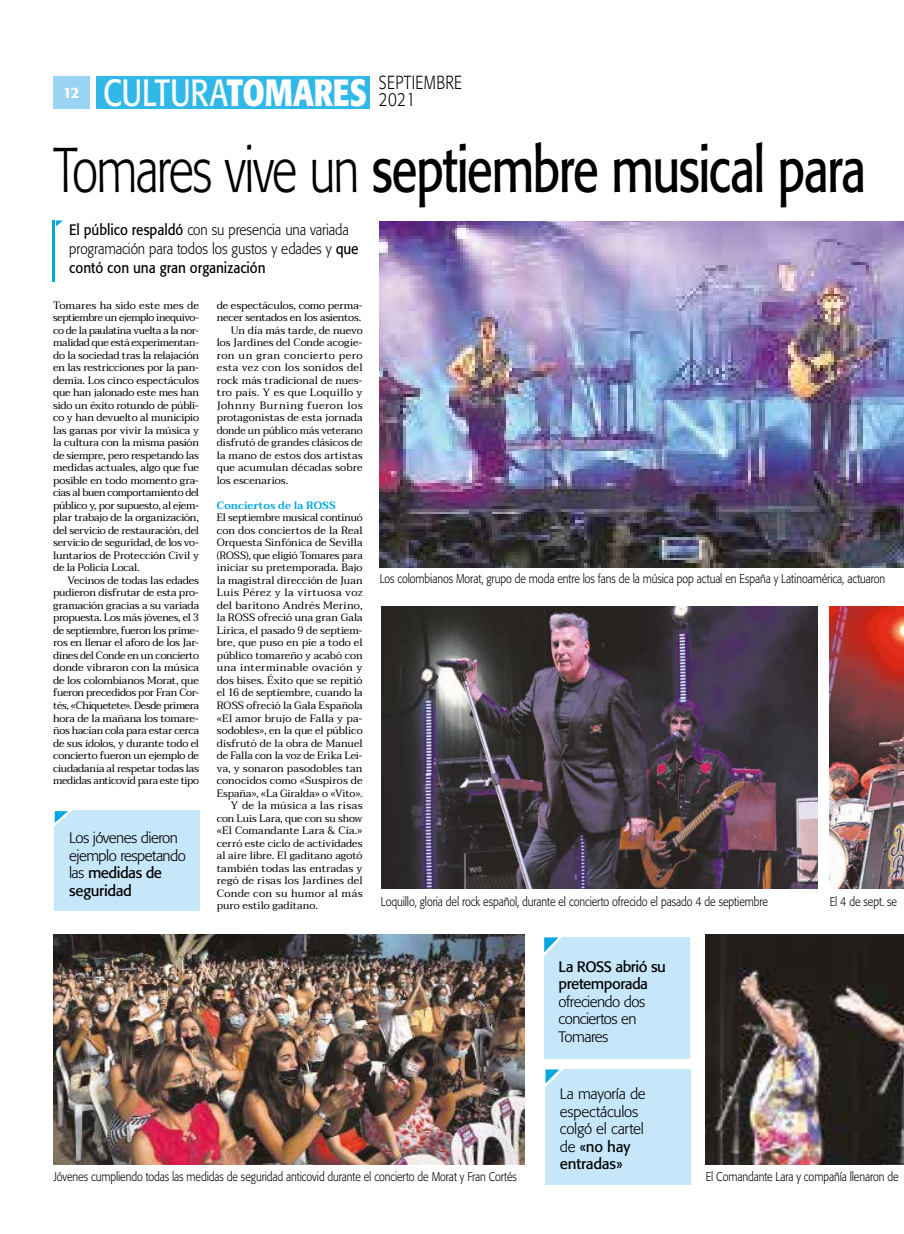
<style>
.page{position:relative;width:904px;height:1234px;background:#fff}
.page>*{position:absolute;margin:0;border:0;box-sizing:border-box;transform-origin:0 0}
.t1{font:62.5px "Formata";letter-spacing:-.035em;color:#000;scale:.77 1}
.t2{font:300 18.75px/17.5px "Formata";letter-spacing:.025em;color:#000;scale:.8 1}
.t3{font:300 15px/18.8px "Formata";letter-spacing:-.015em;color:#000;scale:.9 1}
.t4{font:300 15px/17.5px "Formata";letter-spacing:-.035em;color:#000}
.t5{font:300 15px/17.5px "Formata";letter-spacing:-.015em;color:#000}
.t6{font:15px/17.5px "Formata";letter-spacing:-.035em;color:#000}
.t7{font:500 15px "Formata";color:#fff}
.t8{font:300 12.5px "Formata";letter-spacing:-.01em;color:#000;scale:.85 1}
.t9{font:10.62px/12.5px "Taviraj";letter-spacing:.005em;color:#000;text-align:justify}
.t10{font:10.62px "Taviraj";letter-spacing:-.02em;color:#000}
.t11{font:10.62px "Taviraj";letter-spacing:.025em;color:#000}
.t12{font:10.62px "Taviraj";letter-spacing:.035em;color:#000}
.t13{font:10.62px "Taviraj";letter-spacing:.03em;color:#000}
.t14{font:10.62px "Taviraj";letter-spacing:.04em;color:#000}
.t15{font:10.62px "Taviraj";letter-spacing:.05em;color:#000}
.t16{font:600 10.62px "Taviraj";color:#00a7e1}
.s1{font-weight:400;font-size:37.5px;color:#fff}
.s2{font-weight:700;font-size:37.5px;color:#fff}
.s3{font-weight:300}
.s4{font-weight:400}
</style>
<div class="page">
<div style="left:96px;top:76px;width:274px;height:33px;background:#30b8e9"></div>
<div style="left:53px;top:76px;width:36px;height:33px;background:#99d4f3"></div>
<img style="left:380px;top:221px;width:524px;height:346px">
<hr style="left:52px;top:220px;width:2px;height:62px;background:#00a7e1">
<svg style="left:56px;top:220px;width:7px;height:6px"></svg>
<img style="left:53px;top:934px;width:471px;height:230px">
<img style="left:829px;top:606px;width:75px;height:282px">
<div style="left:54px;top:810px;width:146px;height:101px;background:#c6e6f9"></div>
<svg style="left:54px;top:810px;width:19px;height:17px"></svg>
<div style="left:545px;top:1068px;width:145px;height:116px;background:#c6e6f9"></div>
<svg style="left:545px;top:1068px;width:23px;height:19px"></svg>
<div style="left:544px;top:936px;width:145px;height:122px;background:#c6e6f9"></div>
<svg style="left:544px;top:936px;width:23px;height:20px"></svg>
<img style="left:381px;top:606px;width:436px;height:282px">
<img style="left:705px;top:934px;width:199px;height:230px">
<h3 class="t7" style="left:63px;top:83px;width:18px">12</h3>
<h2 class="t2" style="left:379px;top:74px;width:105px;text-indent:-276px"><span class="s1">CULTURA</span><span class="s2">TOMARES</span> SEPTIEMBRE<br>2021</h2>
<h1 class="t1" style="left:53px;top:131px;width:1057px"><span class="s3">Tomares vive un</span> septiembre musical para</h1>
<h3 class="t3" style="left:69px;top:221px;width:323px"><span class="s4">El público respaldó</span> con su presencia una variada programación para todos los gustos y edades y <span class="s4">que contó con una gran organización</span></h3>
<p class="t9" style="left:53px;top:299px;width:147px">Tomares ha sido este mes de septiembre un ejemplo inequívo&shy;co de la paulatina vuelta a la nor&shy;malidad que está experimentan&shy;do la sociedad tras la relajación en las restricciones por la pan&shy;demia. Los cinco espectáculos que han jalonado este mes han sido un éxito rotundo de públi&shy;co y han devuelto al municipio las ganas por vivir la música y la cultura con la misma pasión de siempre, pero respetando las medidas actuales, algo que fue posible en todo momento gra&shy;cias al buen comportamiento del público y, por supuesto, al ejem&shy;plar trabajo de la organización, del servicio de restauración, del servicio de seguridad, de los vo&shy;luntarios de Protección Civil y de la Policía Local.</p>
<p class="t9" style="left:53px;top:574px;width:147px;text-indent:14px">Vecinos de todas las edades pudieron disfrutar de esta pro&shy;gramación gracias a su variada propuesta. Los más jóvenes, el 3 de septiembre, fueron los prime&shy;ros en llenar el aforo de los Jar&shy;dines del Conde en un concierto donde vibraron con la música de los colombianos Morat, que fueron precedidos por Fran Cor&shy;tés, «Chiquetete». Desde primera hora de la mañana los tomare&shy;ños hacían cola para estar cerca de sus ídolos, y durante todo el concierto fueron un ejemplo de ciudadanía al respetar todas las medidas anticovid para este tipo</p>
<h3 class="t4" style="left:69px;top:829px;width:118px">Los jóvenes dieron ejemplo respetando las <span class="s4">medidas de seguridad</span></h3>
<p class="t9" style="left:217px;top:299px;width:147px">de espectáculos, como perma-</p>
<p class="t10" style="left:217px;top:309px;width:146px">necer sentados en los asientos.</p>
<p class="t9" style="left:231px;top:324px;width:133px">Un día más tarde, de nuevo</p>
<p class="t9" style="left:217px;top:336px;width:147px">los Jardines del Conde acogie-</p>
<p class="t14" style="left:217px;top:346px;width:147px">ron un gran concierto pero</p>
<p class="t11" style="left:217px;top:359px;width:147px">esta vez con los sonidos del</p>
<p class="t9" style="left:217px;top:374px;width:147px">rock más tradicional de nues-</p>
<p class="t11" style="left:217px;top:384px;width:147px">tro país. Y es que Loquillo y</p>
<p class="t15" style="left:217px;top:396px;width:147px">Johnny Burning fueron los</p>
<p class="t9" style="left:217px;top:411px;width:147px">protagonistas de esta jornada</p>
<p class="t10" style="left:217px;top:421px;width:147px">donde un público más veterano</p>
<p class="t9" style="left:217px;top:436px;width:147px">disfrutó de grandes clásicos de</p>
<p class="t9" style="left:217px;top:449px;width:147px">la mano de estos dos artistas</p>
<p class="t9" style="left:217px;top:461px;width:147px">que acumulan décadas sobre</p>
<p class="t9" style="left:217px;top:474px;width:73px">los escenarios.</p>
<p class="t16" style="left:217px;top:499px;width:120px">Conciertos de la ROSS</p>
<p class="t10" style="left:217px;top:509px;width:147px">El septiembre musical continuó</p>
<p class="t9" style="left:217px;top:524px;width:147px">con dos conciertos de la Real</p>
<p class="t9" style="left:217px;top:536px;width:147px">Orquesta Sinfónica de Sevilla</p>
<p class="t9" style="left:217px;top:549px;width:147px">(ROSS), que eligió Tomares para</p>
<p class="t9" style="left:217px;top:561px;width:147px">iniciar su pretemporada. Bajo</p>
<p class="t9" style="left:217px;top:574px;width:147px">la magistral dirección de Juan</p>
<p class="t12" style="left:217px;top:584px;width:147px">Luis Pérez y la virtuosa voz</p>
<p class="t9" style="left:217px;top:599px;width:147px">del barítono Andrés Merino,</p>
<p class="t9" style="left:217px;top:611px;width:147px">la ROSS ofreció una gran Gala</p>
<p class="t9" style="left:217px;top:624px;width:147px">Lírica, el pasado 9 de septiem-</p>
<p class="t9" style="left:217px;top:636px;width:147px">bre, que puso en pie a todo el</p>
<p class="t9" style="left:217px;top:649px;width:147px">público tomareño y acabó con</p>
<p class="t13" style="left:217px;top:659px;width:147px">una interminable ovación y</p>
<p class="t9" style="left:217px;top:674px;width:147px">dos bises. Éxito que se repitió</p>
<p class="t9" style="left:217px;top:686px;width:147px">el 16 de septiembre, cuando la</p>
<p class="t9" style="left:217px;top:699px;width:147px">ROSS ofreció la Gala Española</p>
<p class="t9" style="left:217px;top:711px;width:147px">«El amor brujo de Falla y pa-</p>
<p class="t9" style="left:217px;top:724px;width:147px">sodobles», en la que el público</p>
<p class="t9" style="left:217px;top:736px;width:147px">disfrutó de la obra de Manuel</p>
<p class="t9" style="left:217px;top:749px;width:147px">de Falla con la voz de Erika Lei-</p>
<p class="t9" style="left:217px;top:761px;width:147px">va, y sonaron pasodobles tan</p>
<p class="t9" style="left:217px;top:774px;width:147px">conocidos como «Suspiros de</p>
<p class="t9" style="left:217px;top:786px;width:147px">España», «La Giralda» o «Vito».</p>
<p class="t12" style="left:231px;top:796px;width:133px">Y de la música a las risas</p>
<p class="t9" style="left:217px;top:811px;width:147px">con Luis Lara, que con su show</p>
<p class="t9" style="left:217px;top:824px;width:147px">«El Comandante Lara &amp; Cía.»</p>
<p class="t9" style="left:217px;top:836px;width:147px">cerró este ciclo de actividades</p>
<p class="t9" style="left:217px;top:849px;width:147px">al aire libre. El gaditano agotó</p>
<p class="t9" style="left:217px;top:861px;width:147px">también todas las entradas y</p>
<p class="t9" style="left:217px;top:874px;width:147px">regó de risas los Jardines del</p>
<p class="t11" style="left:217px;top:884px;width:147px">Conde con su humor al más</p>
<p class="t9" style="left:217px;top:899px;width:103px">puro estilo gaditano.</p>
<p class="t8" style="left:380px;top:571px;width:596px">Los colombianos Morat, grupo de moda entre los fans de la música pop actual en España y Latinoamérica, actuaron</p>
<p class="t8" style="left:381px;top:894px;width:457px">Loquillo, gloria del rock español, durante el concierto ofrecido el pasado 4 de septiembre</p>
<p class="t8" style="left:829px;top:894px;width:81px">El 4 de sept. se</p>
<h3 class="t6" style="left:558px;top:957px;width:109px">La ROSS abrió su pretemporada</h3>
<h3 class="t4" style="left:558px;top:992px;width:88px">ofreciendo dos conciertos en<br>Tomares</h3>
<p class="t8" style="left:53px;top:1168px;width:547px">Jóvenes cumpliendo todas las medidas de seguridad anticovid durante el concierto de Morat y Fran Cortés</p>
<h3 class="t5" style="left:560px;top:1085px;width:87px">La mayoría de espectáculos colgó el cartel de <span class="s4">«no hay entradas»</span></h3>
<p class="t8" style="left:705px;top:1168px;width:228px">El Comandante Lara y compañía llenaron de</p>
</div>
